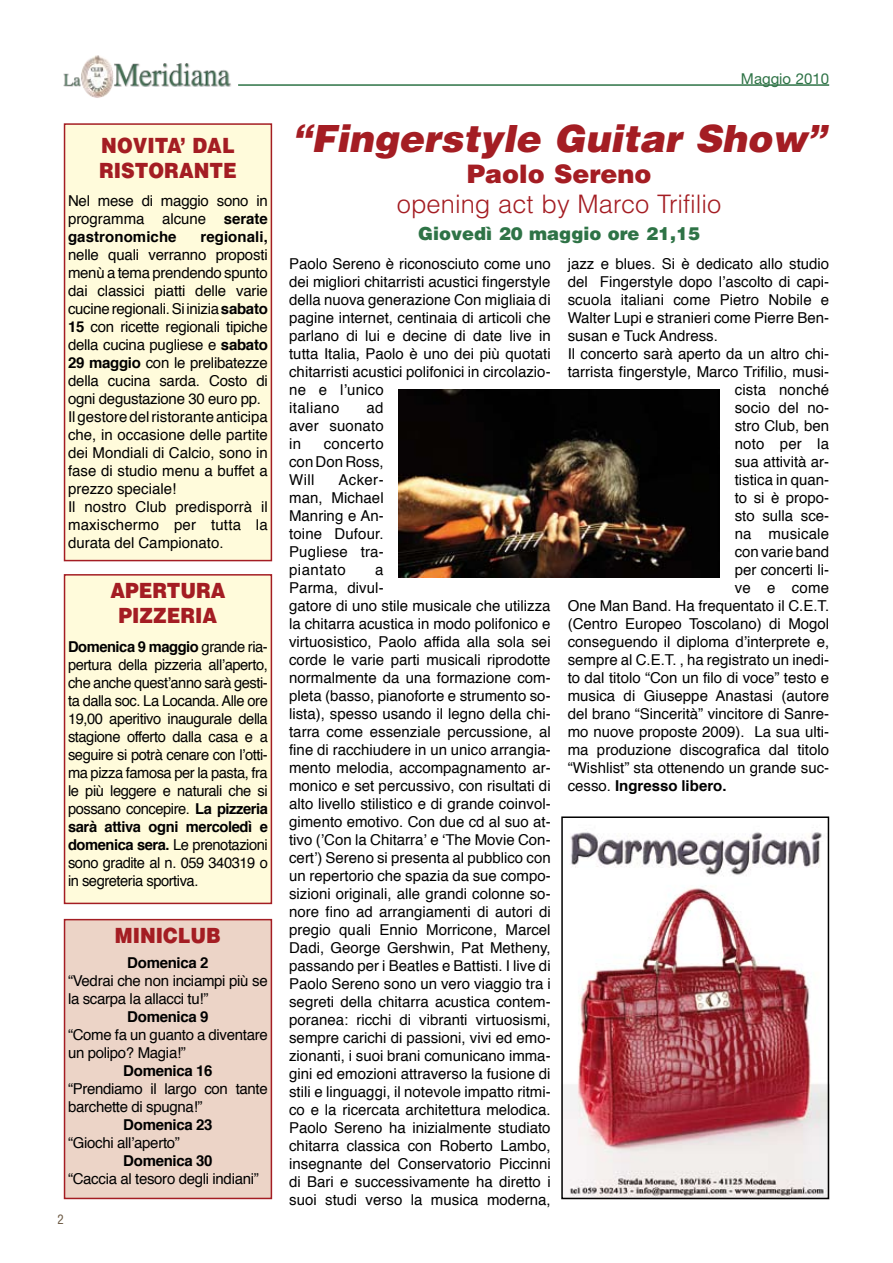
<style>
.page{position:relative;width:893px;height:1263px;background:#fff}
.page>*{position:absolute;margin:0;border:0;box-sizing:border-box;transform-origin:0 0}
.t1{font:italic 900 37.5px "Helvetica";color:#a41d23}
.t2{font:300 25.5px "Helvetica";color:#a41d23}
.t3{font:900 25.5px "Helvetica";color:#a41d23}
.t4{font:900 21px/25.2px "Helvetica";color:#a41d23;text-align:center;scale:.9 1}
.t5{font:900 18px "Helvetica";color:#2e7346}
.t6{font:15px/18px "Helvetica";color:#000;text-align:justify}
.t7{font:15px/18px "Helvetica";letter-spacing:-.02em;color:#000}
.t8{font:700 15px "Helvetica";letter-spacing:-.02em;color:#000}
.t9{font:700 15px "Helvetica";color:#000}
.t10{font:15px "Helvetica Neue";color:#2e7346}
.t11{font:700 15px "Helvetica";letter-spacing:.005em;color:#000}
.t12{font:condensed 12.75px "Helvetica";color:#6a5741}
.s1{font-weight:700}
.s2{font-weight:400}
</style>
<div class="page">
<img style="left:114px;top:63px;width:117px;height:24px">
<img style="left:63px;top:73px;width:18px;height:14px">
<img style="left:81px;top:55px;width:33px;height:43px">
<hr style="left:238px;top:84px;width:591px;height:2px;background:#2e7346">
<img style="left:399px;top:389px;width:321px;height:188px">
<div style="left:64px;top:919px;width:208px;height:280px;background:#ecd4c7;border:2px solid #a41d23"></div>
<div style="left:64px;top:574px;width:208px;height:330px;background:#fffbdb;border:2px solid #a41d23"></div>
<div style="left:64px;top:123px;width:208px;height:438px;background:#fffbdb;border:2px solid #a41d23"></div>
<img style="left:564px;top:832px;width:262px;height:364px">
<div style="left:561px;top:816px;width:268px;height:383px;border:2px solid #000"></div>
<h3 class="t4" style="left:99px;top:132px;width:154px;text-align:left">NOVITA’ DAL<br>RISTORANTE</h3>
<p class="t6" style="left:68px;top:191px;width:201px">Nel mese di maggio sono in programma alcune <span class="s1">serate gastronomiche</span></p>
<p class="t11" style="left:200px;top:223px;width:69px">regionali,</p>
<p class="t6" style="left:68px;top:245px;width:201px;text-align:left">nelle quali verranno proposti menù a tema prendendo spunto dai classici piatti delle varie cucine regionali. Si inizia <span class="s1">sabato<br>15</span> con ricette regionali tipiche della cucina pugliese e <span class="s1">sabato<br>29 maggio</span> con le prelibatezze della cucina sarda. Costo di ogni degustazione 30 euro pp.<br>Il gestore del ristorante anticipa che, in occasione delle partite dei Mondiali di Calcio, sono in fase di studio menu a buffet a prezzo speciale!<br>Il nostro Club predisporrà il maxischermo per tutta la durata del Campionato.</p>
<h3 class="t4" style="left:110px;top:577px;width:129px">APERTURA<br>PIZZERIA</h3>
<p class="t6" style="left:68px;top:637px;width:201px"><span class="s1">Domenica 9 maggio</span> grande ria&shy;pertura della pizzeria all’aperto, che anche quest’anno sarà gesti&shy;ta dalla soc. La Locanda. Alle ore 19,00 aperitivo inaugurale della stagione offerto dalla casa e a seguire si potrà cenare con l’otti&shy;ma pizza famosa per la pasta, fra le più leggere e naturali che si possano concepire. <span class="s1">La pizzeria sarà attiva ogni mercoledì e domenica sera.</span> Le prenotazioni sono gradite al n. 059 340319 o in segreteria sportiva.</p>
<h3 class="t4" style="left:115px;top:922px;width:119px">Miniclub</h3>
<p class="t8" style="left:127px;top:949px;width:83px">Domenica 2</p>
<p class="t7" style="left:68px;top:972px;width:201px">“Vedrai che non inciampi più se la scarpa la allacci tu!”</p>
<p class="t8" style="left:127px;top:1003px;width:83px">Domenica 9</p>
<p class="t7" style="left:68px;top:1026px;width:201px">“Come fa un guanto a diventare un polipo? Magia!”</p>
<p class="t8" style="left:123px;top:1057px;width:91px">Domenica 16</p>
<p class="t7" style="left:68px;top:1080px;width:201px">“Prendiamo il largo con tante barchette di spugna!”</p>
<p class="t8" style="left:123px;top:1111px;width:91px">Domenica 23</p>
<p class="t7" style="left:68px;top:1134px;width:113px">“Giochi all’aperto”</p>
<p class="t8" style="left:123px;top:1147px;width:91px">Domenica 30</p>
<p class="t7" style="left:68px;top:1170px;width:192px">“Caccia al tesoro degli indiani”</p>
<p class="t12" style="left:57px;top:1211px;width:8px">2</p>
<p class="t10" style="left:741px;top:70px;width:90px">Maggio 2010</p>
<h1 class="t1" style="left:292px;top:114px;width:535px">“Fingerstyle Guitar Show”</h1>
<h2 class="t3" style="left:467px;top:157px;width:186px">Paolo Sereno</h2>
<h2 class="t2" style="left:397px;top:188px;width:326px">opening act by Marco Trifilio</h2>
<p class="t5" style="left:418px;top:222px;width:284px">Giovedì 20 maggio ore 21,15</p>
<p class="t6" style="left:289px;top:254px;width:263px;text-align:left">Paolo Sereno è riconosciuto come uno dei migliori chitarristi acustici fingerstyle della nuova generazione Con migliaia di pagine internet, centinaia di articoli che parlano di lui e decine di date live in tutta Italia, Paolo è uno dei più quotati chitarristi acustici polifonici in circolazio&shy;ne e l’unico<br>italiano</p>
<p class="t6" style="left:289px;top:398px;width:96px;text-indent:77px">ad aver suonato in</p>
<p class="t6" style="left:289px;top:434px;width:96px;text-indent:35px">concerto con Don Ross, Will</p>
<p class="t6" style="left:289px;top:470px;width:96px;text-indent:49px">Acker&shy;man, Michael Manring e An&shy;toine Dufour.<br>Pugliese tra&shy;piantato</p>
<p class="t6" style="left:289px;top:560px;width:263px;text-align:left;text-indent:86px">a<br>Parma, divul-<br>gatore di uno stile musicale che utilizza la chitarra acustica in modo polifonico e virtuosistico, Paolo affida alla sola sei corde le varie parti musicali riprodotte normalmente da una formazione com&shy;pleta (basso, pianoforte e strumento so&shy;lista), spesso usando il legno della chi&shy;tarra come essenziale percussione, al fine di racchiudere in un unico arrangia&shy;mento melodia, accompagnamento ar&shy;monico e set percussivo, con risultati di alto livello stilistico e di grande coinvol&shy;gimento emotivo. Con due cd al suo at&shy;tivo (’Con la Chitarra’ e ‘The Movie Con&shy;cert’) Sereno si presenta al pubblico con un repertorio che spazia da sue compo&shy;sizioni originali, alle grandi colonne so&shy;nore fino ad arrangiamenti di autori di pregio quali Ennio Morricone, Marcel Dadi, George Gershwin, Pat Metheny, passando per i Beatles e Battisti. I live di Paolo Sereno sono un vero viaggio tra i segreti della chitarra acustica contem&shy;poranea: ricchi di vibranti virtuosismi, sempre carichi di passioni, vivi ed emo&shy;zionanti, i suoi brani comunicano imma&shy;gini ed emozioni attraverso la fusione di stili e linguaggi, il notevole impatto ritmi&shy;co e la ricercata architettura melodica.<br>Paolo Sereno ha inizialmente studiato chitarra classica con Roberto Lambo, insegnante del Conservatorio Piccinni di Bari e successivamente ha diretto i suoi studi verso la musica moderna,</p>
<p class="t6" style="left:568px;top:254px;width:263px">jazz e blues. Si è dedicato allo studio</p>
<p class="t6" style="left:568px;top:272px;width:263px">del Fingerstyle dopo l’ascolto di capi-</p>
<p class="t6" style="left:568px;top:290px;width:263px">scuola italiani come Pietro Nobile e</p>
<p class="t6" style="left:568px;top:308px;width:263px">Walter Lupi e stranieri come Pierre Ben-</p>
<p class="t6" style="left:568px;top:326px;width:152px">susan e Tuck Andress.</p>
<p class="t6" style="left:568px;top:344px;width:263px">Il concerto sarà aperto da un altro chi-</p>
<p class="t6" style="left:568px;top:362px;width:263px">tarrista fingerstyle, Marco Trifilio, musi-</p>
<p class="t6" style="left:735px;top:380px;width:96px">cista nonché</p>
<p class="t6" style="left:735px;top:398px;width:96px">socio del no-</p>
<p class="t6" style="left:735px;top:416px;width:96px">stro Club, ben</p>
<p class="t6" style="left:735px;top:434px;width:96px">noto per la</p>
<p class="t6" style="left:735px;top:452px;width:96px">sua attività ar-</p>
<p class="t6" style="left:735px;top:470px;width:96px">tistica in quan-</p>
<p class="t6" style="left:735px;top:488px;width:96px">to si è propo-</p>
<p class="t6" style="left:735px;top:506px;width:96px">sto sulla sce-</p>
<p class="t6" style="left:735px;top:524px;width:96px">na musicale</p>
<p class="t6" style="left:735px;top:542px;width:96px">con varie band</p>
<p class="t6" style="left:735px;top:560px;width:96px">per concerti li-</p>
<p class="t6" style="left:735px;top:578px;width:96px">ve e come</p>
<p class="t6" style="left:568px;top:596px;width:263px">One Man Band. Ha frequentato il C.E.T.</p>
<p class="t6" style="left:568px;top:614px;width:263px">(Centro Europeo Toscolano) di Mogol</p>
<p class="t6" style="left:568px;top:632px;width:263px">conseguendo il diploma d’interprete e,</p>
<p class="t6" style="left:568px;top:650px;width:263px">sempre al C.E.T. , ha registrato un inedi-</p>
<p class="t6" style="left:568px;top:668px;width:263px">to dal titolo “Con un filo di voce” testo e</p>
<p class="t6" style="left:568px;top:686px;width:263px">musica di Giuseppe Anastasi (autore</p>
<p class="t6" style="left:568px;top:704px;width:263px">del brano “Sincerità” vincitore di Sanre-</p>
<p class="t6" style="left:568px;top:722px;width:263px">mo nuove proposte 2009). La sua ulti-</p>
<p class="t6" style="left:568px;top:740px;width:263px">ma produzione discografica dal titolo</p>
<p class="t6" style="left:568px;top:758px;width:263px">“Wishlist” sta ottenendo un grande suc-</p>
<p class="t9" style="left:568px;top:772px;width:160px"><span class="s2">cesso.</span> Ingresso libero.</p>
</div>
